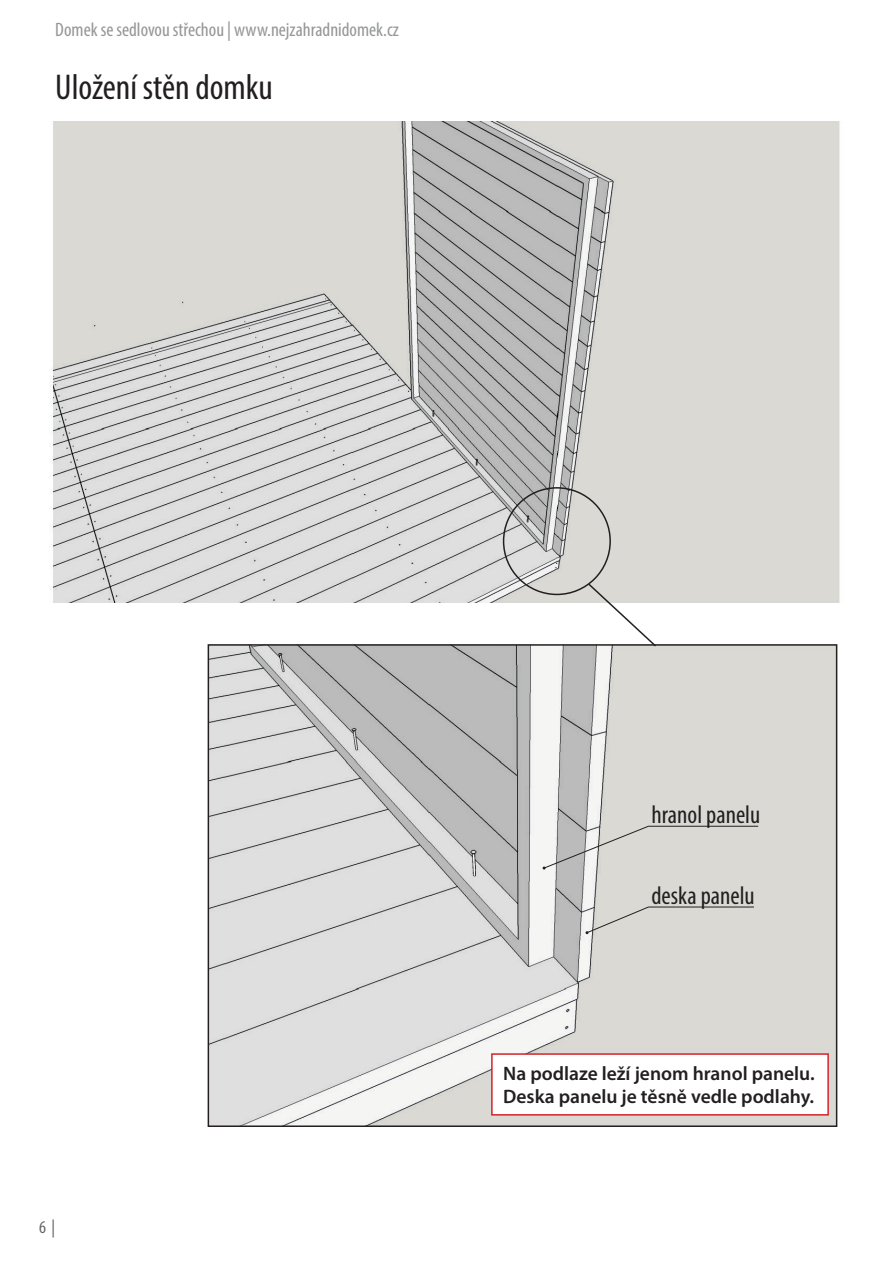
<style>
.page{position:relative;width:893px;height:1263px;background:#fff}
.page>*{position:absolute;margin:0;border:0;box-sizing:border-box;transform-origin:0 0}
.Text_1{font:condensed 36px "Myriad Pro";color:#231f20}
.Text_2{font:condensed 25.5px "Myriad Pro";color:#231f20}
.Text_3a{font:600 19.5px/23.4px "Myriad Pro";color:#231f20}
.t1{font:condensed 19.5px "Myriad Pro";color:#949698}
.t2{font:condensed 18px "Myriad Pro";color:#636466}
</style>
<div class="page">
<img style="left:51px;top:121px;width:789px;height:481px">
<img style="left:211px;top:647px;width:623px;height:477px">
<div style="left:208px;top:644px;width:629px;height:483px;border:2px solid #231f20"></div>
<svg style="left:585px;top:906px;width:170px;height:28px;background:#d3d1cd"></svg>
<svg style="left:543px;top:825px;width:216px;height:44px;background:#d3d1cd"></svg>
<div style="left:503px;top:487px;width:108px;height:108px;border:2px solid #231f20;border-radius:50%"></div>
<svg style="left:587px;top:582px;width:71px;height:66px"></svg>
<div style="left:492px;top:1054px;width:336px;height:61px;background:#fff"></div>
<div style="left:491px;top:1053px;width:338px;height:62px;border:2px solid #d2232a"></div>
<p class="t1" style="left:55px;top:18px;width:345px">Domek se sedlovou střechou | www.nejzahradnidomek.cz</p>
<p class="Text_1" style="left:55px;top:66px;width:219px">Uložení stěn domku</p>
<p class="t2" style="left:39px;top:1216px;width:18px">6 |</p>
<p class="Text_2" style="left:651px;top:799px;width:110px">hranol panelu</p>
<p class="Text_2" style="left:651px;top:880px;width:105px">deska panelu</p>
<p class="Text_3a" style="left:503px;top:1061px;width:313px">Na podlaze leží jenom hranol panelu.<br>Deska panelu je těsně vedle podlahy.</p>
</div>
